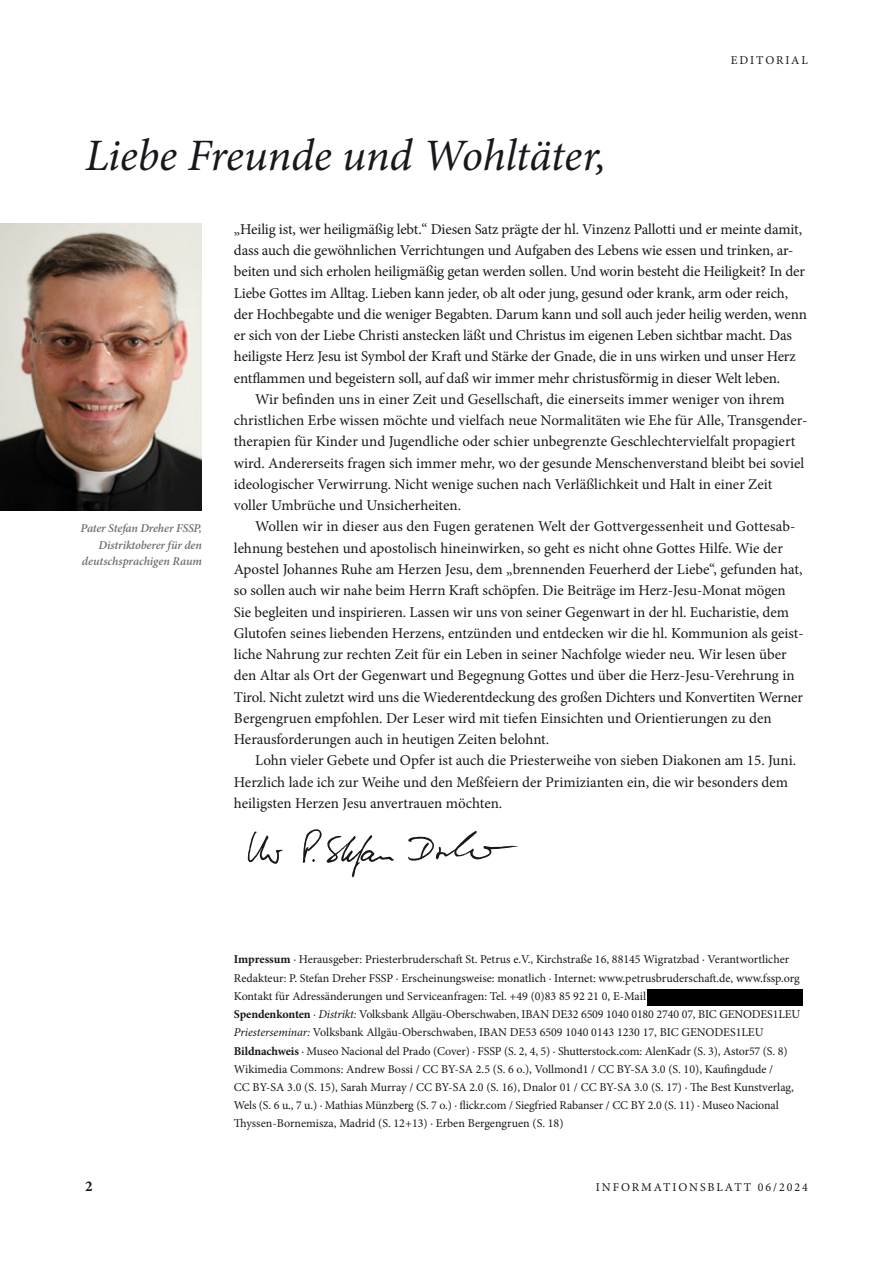
<style>
.page{position:relative;width:893px;height:1263px;background:#fff}
.page>*{position:absolute;margin:0;border:0;box-sizing:border-box;transform-origin:0 0}
.t1{font:italic 45px "Minion Pro";letter-spacing:-.01em;color:#1a171c}
.t2{font:15px/21.3px "Minion Pro";letter-spacing:-.005em;color:#1a171c}
.t3{font:700 15px "Minion Pro";color:#1a171c}
.t4{font:12px/18.3px "Minion Pro";letter-spacing:-.005em;color:#1a171c}
.t5{font:italic 600 12px/16.5px "Minion Pro";letter-spacing:-.01em;color:#707173;text-align:right}
.t6{font:12px "Minion Pro";letter-spacing:.16em;color:#1a171c}
.t7{font:12px "Minion Pro";letter-spacing:.155em;color:#1a171c}
.s1{font-weight:700}
.s2{font-style:italic}
</style>
<div class="page">
<img style="left:0;top:223px;width:202px;height:287px">
<svg style="left:248px;top:831px;width:35px;height:33px"></svg>
<svg style="left:408px;top:831px;width:110px;height:30px"></svg>
<svg style="left:303px;top:829px;width:91px;height:48px"></svg>
<div style="left:647px;top:989px;width:156px;height:17px;background:#000"></div>
<h1 class="t1" style="left:85px;top:125px;width:523px">Liebe Freunde und Wohltäter,</h1>
<p class="t7" style="left:731px;top:52px;width:78px">EDITORIAL</p>
<p class="t5" style="left:81px;top:520px;width:123px">Pater Stefan Dreher FSSP,<br>Distriktoberer für den deutschsprachigen Raum</p>
<p class="t2" style="left:234px;top:218px;width:575px">„Heilig ist, wer heiligmäßig lebt.“ Diesen Satz prägte der hl. Vinzenz Pallotti und er meinte damit, dass auch die gewöhnlichen Verrichtungen und Aufgaben des Lebens wie essen und trinken, ar&shy;beiten und sich erholen heiligmäßig getan werden sollen. Und worin besteht die Heiligkeit? In der Liebe Gottes im Alltag. Lieben kann jeder, ob alt oder jung, gesund oder krank, arm oder reich, der Hochbegabte und die weniger Begabten. Darum kann und soll auch jeder heilig werden, wenn er sich von der Liebe Christi anstecken läßt und Christus im eigenen Leben sichtbar macht. Das heiligste Herz Jesu ist Symbol der Kraft und Stärke der Gnade, die in uns wirken und unser Herz entflammen und begeistern soll, auf daß wir immer mehr christusförmig in dieser Welt leben.</p>
<p class="t2" style="left:234px;top:389px;width:575px;text-indent:21px">Wir befinden uns in einer Zeit und Gesellschaft, die einerseits immer weniger von ihrem christlichen Erbe wissen möchte und vielfach neue Normalitäten wie Ehe für Alle, Transgender&shy;therapien für Kinder und Jugendliche oder schier unbegrenzte Geschlechtervielfalt propagiert wird. Andererseits fragen sich immer mehr, wo der gesunde Menschenverstand bleibt bei soviel ideologischer Verwirrung. Nicht wenige suchen nach Verläßlichkeit und Halt in einer Zeit voller Umbrüche und Unsicherheiten.</p>
<p class="t2" style="left:234px;top:516px;width:571px;text-indent:21px">Wollen wir in dieser aus den Fugen geratenen Welt der Gottvergessenheit und Gottesab&shy;lehnung bestehen und apostolisch hineinwirken, so geht es nicht ohne Gottes Hilfe. Wie der Apostel Johannes Ruhe am Herzen Jesu, dem „brennenden Feuerherd der Liebe“, gefunden hat, so sollen auch wir nahe beim Herrn Kraft schöpfen. Die Beiträge im Herz-Jesu-Monat mögen Sie begleiten und inspirieren. Lassen wir uns von seiner Gegenwart in der hl. Eucharistie, dem Glutofen seines liebenden Herzens, entzünden und entdecken wir die hl. Kommunion als geist&shy;liche Nahrung zur rechten Zeit für ein Leben in seiner Nachfolge wieder neu. Wir lesen über den Altar als Ort der Gegenwart und Begegnung Gottes und über die Herz-Jesu-Verehrung in Tirol. Nicht zuletzt wird uns die Wiederentdeckung des großen Dichters und Konvertiten Werner Bergengruen empfohlen. Der Leser wird mit tiefen Einsichten und Orientierungen zu den Herausforderungen auch in heutigen Zeiten belohnt.</p>
<p class="t2" style="left:234px;top:750px;width:564px;text-indent:21px">Lohn vieler Gebete und Opfer ist auch die Priesterweihe von sieben Diakonen am 15. Juni.<br>Herzlich lade ich zur Weihe und den Meßfeiern der Primizianten ein, die wir besonders dem heiligsten Herzen Jesu anvertrauen möchten.</p>
<p class="t4" style="left:234px;top:950px;width:568px"><span class="s1">Impressum</span> · Herausgeber: Priesterbruderschaft St. Petrus e.V., Kirchstraße 16, 88145 Wigratzbad · Verantwortlicher Redakteur: P. Stefan Dreher FSSP · Erscheinungsweise: monatlich · Internet: www.petrusbruderschaft.de, www.fssp.org Kontakt für Adressänderungen und Serviceanfragen: Tel. +49 (0)83 85 92 21 0, E-Mail<br><span class="s1">Spendenkonten</span> <span class="s2">· Distrikt:</span> Volksbank Allgäu-Oberschwaben, IBAN DE32 6509 1040 0180 2740 07, BIC GENODES1LEU <span class="s2">Priesterseminar:</span> Volksbank Allgäu-Oberschwaben, IBAN DE53 6509 1040 0143 1230 17, BIC GENODES1LEU <span class="s1">Bildnachweis</span> · Museo Nacional del Prado (Cover) · FSSP (S. 2, 4, 5) · Shutterstock.com: AlenKadr (S. 3), Astor57 (S. 8)<br>Wikimedia Commons: Andrew Bossi / CC BY-SA 2.5 (S. 6 o.), Vollmond1 / CC BY-SA 3.0 (S. 10), Kaufingdude /<br>CC BY-SA 3.0 (S. 15), Sarah Murray / CC BY-SA 2.0 (S. 16), Dnalor 01 / CC BY-SA 3.0 (S. 17) · The Best Kunstverlag, Wels (S. 6 u., 7 u.) · Mathias Münzberg (S. 7 o.) · flickr.com / Siegfried Rabanser / CC BY 2.0 (S. 11) · Museo Nacional Thyssen-Bornemisza, Madrid (S. 12+13) · Erben Bergengruen (S. 18)</p>
<p class="t3" style="left:85px;top:1175px;width:9px">2</p>
<p class="t6" style="left:596px;top:1179px;width:213px">INFORMATIONSBLATT 06/2024</p>
</div>
